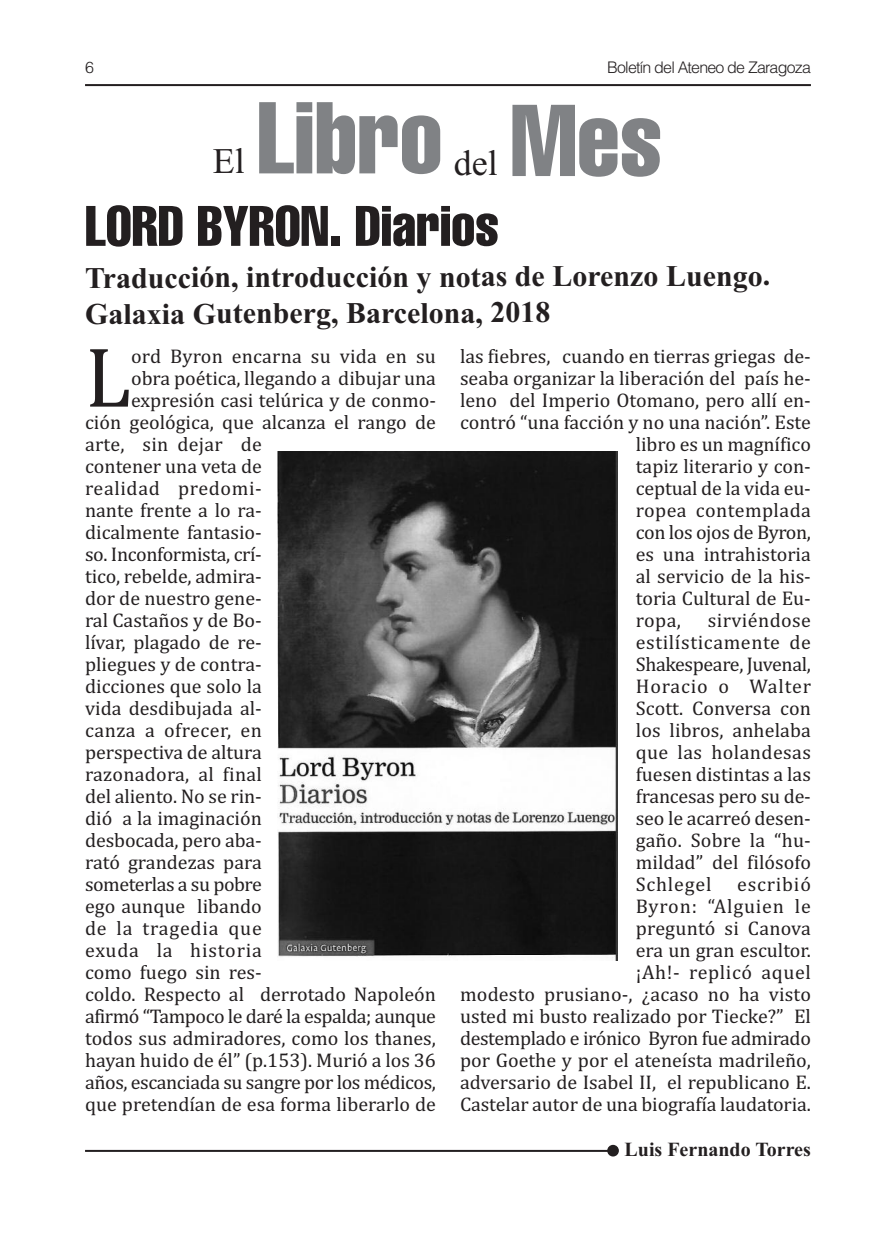
<style>
.page{position:relative;width:896px;height:1248px;background:#fff}
.page>*{position:absolute;margin:0;border:0;box-sizing:border-box;transform-origin:0 0}
.t1{font:extra-condensed 100px "Helvetica";color:#808285}
.t2{font:86px "Cambria";color:#231f20}
.t3{font:extra-condensed 56px "Helvetica";color:#231f20}
.t4{font:36px "Times New Roman";color:#231f20}
.t5{font:700 30px/36.2px "Times New Roman";letter-spacing:-.005em;color:#231f20}
.t6{font:20px/22px "Cambria";color:#231f20;text-align:justify}
.t7{font:20px "Cambria";letter-spacing:-.02em;color:#231f20}
.t8{font:20px "Cambria";letter-spacing:-.025em;color:#231f20}
.t9{font:20px "Cambria";letter-spacing:.04em;color:#231f20}
.t10{font:700 20px "Times New Roman";color:#231f20}
.t11{font:20px "Cambria";letter-spacing:.03em;color:#231f20}
.t12{font:20px "Cambria";letter-spacing:.025em;color:#231f20}
.t13{font:20px "Cambria";letter-spacing:.02em;color:#231f20}
.t14{font:300 16px "Helvetica";letter-spacing:-.05em;color:#231f20}
</style>
<div class="page">
<hr style="left:85px;top:84px;width:726px;height:2px;background:#231f20">
<img style="left:278px;top:451px;width:340px;height:509px">
<hr style="left:85px;top:1149px;width:528px;height:2px;background:#231f20">
<div style="left:607px;top:1144px;width:12px;height:12px;background:#231f20;border-radius:50%"></div>
<p class="t14" style="left:85px;top:54px;width:10px">6</p>
<p class="t14" style="left:607px;top:54px;width:205px">Boletín del Ateneo de Zaragoza</p>
<h1 class="t1" style="left:257px;top:102px;width:407px">Libro Mes</h1>
<h3 class="t4" style="left:213px;top:139px;width:34px">El</h3>
<h3 class="t4" style="left:454px;top:141px;width:46px">del</h3>
<h3 class="t3" style="left:85px;top:206px;width:415px">LORD BYRON. Diarios</h3>
<h3 class="t5" style="left:85px;top:258px;width:687px">Traducción, introducción y notas de Lorenzo Luengo.<br>Galaxia Gutenberg, Barcelona, 2018</h3>
<h2 class="t2" style="left:85px;top:326px;width:48px">L</h2>
<p class="t6" style="left:131px;top:344px;width:306px">ord Byron encarna su vida en su</p>
<p class="t6" style="left:131px;top:366px;width:306px">obra poética, llegando a dibujar una</p>
<p class="t6" style="left:131px;top:388px;width:306px">expresión casi telúrica y de conmo-</p>
<p class="t6" style="left:85px;top:410px;width:352px">ción geológica, que alcanza el rango de</p>
<p class="t6" style="left:85px;top:432px;width:178px">arte, sin dejar de</p>
<p class="t6" style="left:85px;top:454px;width:178px">contener una veta de</p>
<p class="t11" style="left:85px;top:476px;width:178px">realidad predomi-</p>
<p class="t6" style="left:85px;top:498px;width:178px">nante frente a lo ra-</p>
<p class="t6" style="left:85px;top:520px;width:178px">dicalmente fantasio-</p>
<p class="t7" style="left:85px;top:542px;width:178px">so. Inconformista, crí-</p>
<p class="t6" style="left:85px;top:564px;width:178px">tico, rebelde, admira-</p>
<p class="t6" style="left:85px;top:586px;width:178px">dor de nuestro gene-</p>
<p class="t6" style="left:85px;top:608px;width:178px">ral Castaños y de Bo-</p>
<p class="t6" style="left:85px;top:630px;width:178px">lívar, plagado de re-</p>
<p class="t6" style="left:85px;top:652px;width:178px">pliegues y de contra-</p>
<p class="t6" style="left:85px;top:674px;width:178px">dicciones que solo la</p>
<p class="t6" style="left:85px;top:696px;width:178px">vida desdibujada al-</p>
<p class="t12" style="left:85px;top:718px;width:178px">canza a ofrecer, en</p>
<p class="t6" style="left:85px;top:740px;width:178px">perspectiva de altura</p>
<p class="t6" style="left:85px;top:762px;width:178px">razonadora, al final</p>
<p class="t6" style="left:85px;top:784px;width:178px">del aliento. No se rin-</p>
<p class="t6" style="left:85px;top:806px;width:178px">dió a la imaginación</p>
<p class="t6" style="left:85px;top:828px;width:178px">desbocada, pero aba-</p>
<p class="t6" style="left:85px;top:850px;width:178px">rató grandezas para</p>
<p class="t8" style="left:85px;top:872px;width:178px">someterlas a su pobre</p>
<p class="t6" style="left:85px;top:894px;width:178px">ego aunque libando</p>
<p class="t9" style="left:85px;top:916px;width:178px">de la tragedia que</p>
<p class="t9" style="left:85px;top:938px;width:178px">exuda la historia</p>
<p class="t6" style="left:85px;top:960px;width:178px">como fuego sin res-</p>
<p class="t6" style="left:85px;top:982px;width:352px">coldo. Respecto al derrotado Napoleón</p>
<p class="t8" style="left:85px;top:1004px;width:352px">afirmó “Tampoco le daré la espalda; aunque</p>
<p class="t6" style="left:85px;top:1026px;width:352px">todos sus admiradores, como los thanes,</p>
<p class="t6" style="left:85px;top:1048px;width:352px">hayan huido de él” (p.153). Murió a los 36</p>
<p class="t7" style="left:85px;top:1070px;width:352px">años, escanciada su sangre por los médicos,</p>
<p class="t6" style="left:85px;top:1092px;width:352px">que pretendían de esa forma liberarlo de</p>
<p class="t6" style="left:460px;top:344px;width:352px">las fiebres, cuando en tierras griegas de-</p>
<p class="t6" style="left:460px;top:366px;width:352px">seaba organizar la liberación del país he-</p>
<p class="t6" style="left:460px;top:388px;width:352px">leno del Imperio Otomano, pero allí en-</p>
<p class="t6" style="left:460px;top:410px;width:352px">contró “una facción y no una nación”. Este</p>
<p class="t6" style="left:636px;top:432px;width:177px">libro es un magnífico</p>
<p class="t6" style="left:636px;top:454px;width:177px">tapiz literario y con-</p>
<p class="t6" style="left:636px;top:476px;width:177px">ceptual de la vida eu-</p>
<p class="t13" style="left:636px;top:498px;width:177px">ropea contemplada</p>
<p class="t7" style="left:636px;top:520px;width:177px">con los ojos de Byron,</p>
<p class="t6" style="left:636px;top:542px;width:177px">es una intrahistoria</p>
<p class="t6" style="left:636px;top:564px;width:177px">al servicio de la his-</p>
<p class="t6" style="left:636px;top:586px;width:177px">toria Cultural de Eu-</p>
<p class="t6" style="left:636px;top:608px;width:47px">ropa,</p>
<p class="t6" style="left:636px;top:608px;width:177px;text-indent:72px">sirviéndose estilísticamente de Shakespeare, Juvenal, Horacio o Walter Scott. Conversa con los libros, anhelaba que las holandesas fuesen distintas a las francesas pero su de&shy;seo le acarreó desen&shy;gaño. Sobre la “hu&shy;mildad” del filósofo Schlegel</p>
<p class="t6" style="left:460px;top:872px;width:352px;text-align:right">escribió<br>Byron: “Alguien le<br>preguntó si Canova<br>era un gran escultor.<br>¡Ah!- replicó aquel<br>modesto prusiano-, ¿acaso no ha visto usted mi busto realizado por Tiecke?” El destemplado e irónico Byron fue admirado por Goethe y por el ateneísta madrileño, adversario de Isabel II, el republicano E.<br>Castelar autor de una biografía laudatoria.</p>
<p class="t10" style="left:624px;top:1136px;width:188px">Luis Fernando Torres</p>
</div>
